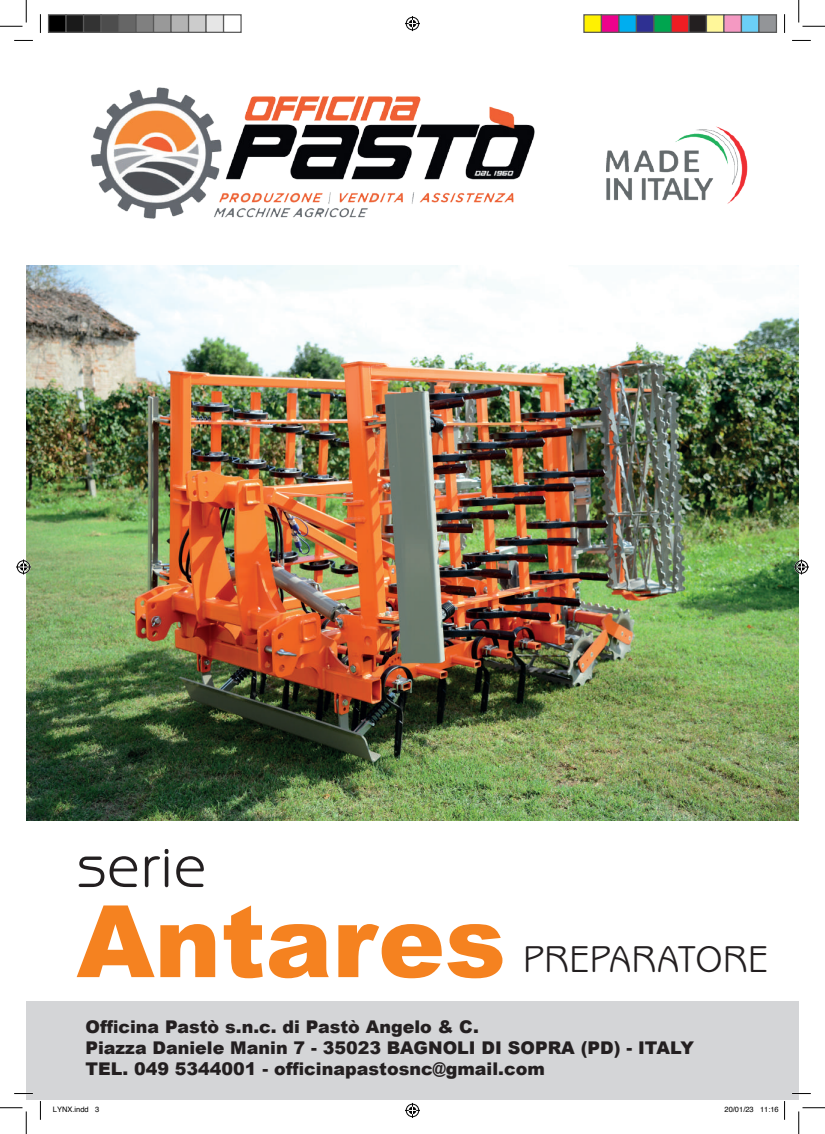
<style>
.page{position:relative;width:825px;height:1134px;background:#fff}
.page>*{position:absolute;margin:0;border:0;box-sizing:border-box;transform-origin:0 0}
.t1{font:900 100px "Arial";color:#f58220}
.t2{font:60px "Benguiat Gothic";color:#231f20}
.t3{font:37.5px "Benguiat Gothic";color:#231f20}
.t4{font:900 17.5px/21px "Arial";color:#231f20}
.t5{font:7.5px "Helvetica";color:#000}
</style>
<div class="page">
<img style="left:91px;top:87px;width:444px;height:132px">
<img style="left:26px;top:265px;width:773px;height:555px">
<div style="left:26px;top:1001px;width:773px;height:98px;background:#d4d5d7"></div>
<img style="left:606px;top:126px;width:142px;height:78px">
<svg style="left:14px;top:40px;width:19px;height:1px"></svg>
<svg style="left:792px;top:40px;width:19px;height:1px"></svg>
<svg style="left:14px;top:1093px;width:19px;height:1px"></svg>
<svg style="left:792px;top:1093px;width:19px;height:1px"></svg>
<svg style="left:40px;top:14px;width:1px;height:19px"></svg>
<svg style="left:40px;top:1101px;width:1px;height:18px"></svg>
<svg style="left:784px;top:14px;width:1px;height:19px"></svg>
<svg style="left:0;top:0;width:27px;height:27px"></svg>
<svg style="left:0;top:1107px;width:27px;height:26px"></svg>
<svg style="left:798px;top:0;width:27px;height:27px"></svg>
<svg style="left:798px;top:1107px;width:27px;height:26px"></svg>
<svg style="left:405px;top:16px;width:15px;height:15px"></svg>
<svg style="left:405px;top:1102px;width:15px;height:15px"></svg>
<svg style="left:16px;top:559px;width:15px;height:15px"></svg>
<svg style="left:794px;top:559px;width:15px;height:15px"></svg>
<div style="left:49px;top:15px;width:17px;height:17px;background:#000"></div>
<div style="left:48px;top:14px;width:19px;height:19px;border:1px solid #595959"></div>
<div style="left:66px;top:15px;width:18px;height:17px;background:#1a1a1a"></div>
<div style="left:65px;top:14px;width:19px;height:19px;border:1px solid #595959"></div>
<div style="left:84px;top:15px;width:17px;height:17px;background:#333"></div>
<div style="left:83px;top:14px;width:19px;height:19px;border:1px solid #595959"></div>
<div style="left:101px;top:15px;width:18px;height:17px;background:#4d4d4d"></div>
<div style="left:100px;top:14px;width:19px;height:19px;border:1px solid #595959"></div>
<div style="left:119px;top:15px;width:17px;height:17px;background:#666"></div>
<div style="left:118px;top:14px;width:19px;height:19px;border:1px solid #595959"></div>
<div style="left:136px;top:15px;width:18px;height:17px;background:#808080"></div>
<div style="left:135px;top:14px;width:19px;height:19px;border:1px solid #595959"></div>
<div style="left:154px;top:15px;width:17px;height:17px;background:#999"></div>
<div style="left:153px;top:14px;width:19px;height:19px;border:1px solid #595959"></div>
<div style="left:171px;top:15px;width:18px;height:17px;background:#b3b3b3"></div>
<div style="left:170px;top:14px;width:19px;height:19px;border:1px solid #595959"></div>
<div style="left:189px;top:15px;width:17px;height:17px;background:#ccc"></div>
<div style="left:188px;top:14px;width:19px;height:19px;border:1px solid #595959"></div>
<div style="left:206px;top:15px;width:18px;height:17px;background:#e6e6e6"></div>
<div style="left:205px;top:14px;width:19px;height:19px;border:1px solid #595959"></div>
<div style="left:223px;top:14px;width:19px;height:19px;border:1px solid #595959"></div>
<div style="left:584px;top:15px;width:17px;height:17px;background:#fff101"></div>
<div style="left:583px;top:14px;width:19px;height:19px;border:1px solid #595959"></div>
<div style="left:601px;top:15px;width:18px;height:17px;background:#ed028c"></div>
<div style="left:601px;top:14px;width:19px;height:19px;border:1px solid #595959"></div>
<div style="left:619px;top:15px;width:17px;height:17px;background:#00aeef"></div>
<div style="left:618px;top:14px;width:19px;height:19px;border:1px solid #595959"></div>
<div style="left:636px;top:15px;width:18px;height:17px;background:#2e3092"></div>
<div style="left:636px;top:14px;width:19px;height:19px;border:1px solid #595959"></div>
<div style="left:654px;top:15px;width:17px;height:17px;background:#00a54f"></div>
<div style="left:653px;top:14px;width:19px;height:19px;border:1px solid #595959"></div>
<div style="left:671px;top:15px;width:18px;height:17px;background:#ee1d23"></div>
<div style="left:671px;top:14px;width:19px;height:19px;border:1px solid #595959"></div>
<div style="left:689px;top:15px;width:17px;height:17px;background:#231f20"></div>
<div style="left:688px;top:14px;width:19px;height:19px;border:1px solid #595959"></div>
<div style="left:706px;top:15px;width:18px;height:17px;background:#fff79a"></div>
<div style="left:706px;top:14px;width:19px;height:19px;border:1px solid #595959"></div>
<div style="left:724px;top:15px;width:17px;height:17px;background:#f499c2"></div>
<div style="left:723px;top:14px;width:19px;height:19px;border:1px solid #595959"></div>
<div style="left:741px;top:15px;width:18px;height:17px;background:#6bcff6"></div>
<div style="left:741px;top:14px;width:19px;height:19px;border:1px solid #595959"></div>
<div style="left:759px;top:15px;width:17px;height:17px;background:#939598"></div>
<div style="left:758px;top:14px;width:19px;height:19px;border:1px solid #595959"></div>
<svg style="left:784px;top:1101px;width:1px;height:18px"></svg>
<h2 class="t2" style="left:77px;top:832px;width:132px">serie</h2>
<h1 class="t1" style="left:77px;top:885px;width:431px">Antares</h1>
<h3 class="t3" style="left:523px;top:937px;width:247px">PREPARATORE</h3>
<p class="t4" style="left:85px;top:1015px;width:610px">Officina Pastò s.n.c. di Pastò Angelo &amp; C.<br>Piazza Daniele Manin 7 - 35023 BAGNOLI DI SOPRA (PD) - ITALY<br>TEL. 049 5344001 - officinapastosnc@gmail.com</p>
<p class="t5" style="left:53px;top:1102px;width:48px">LYNX.indd 3</p>
<p class="t5" style="left:725px;top:1102px;width:56px">20/01/23 11:16</p>
</div>
